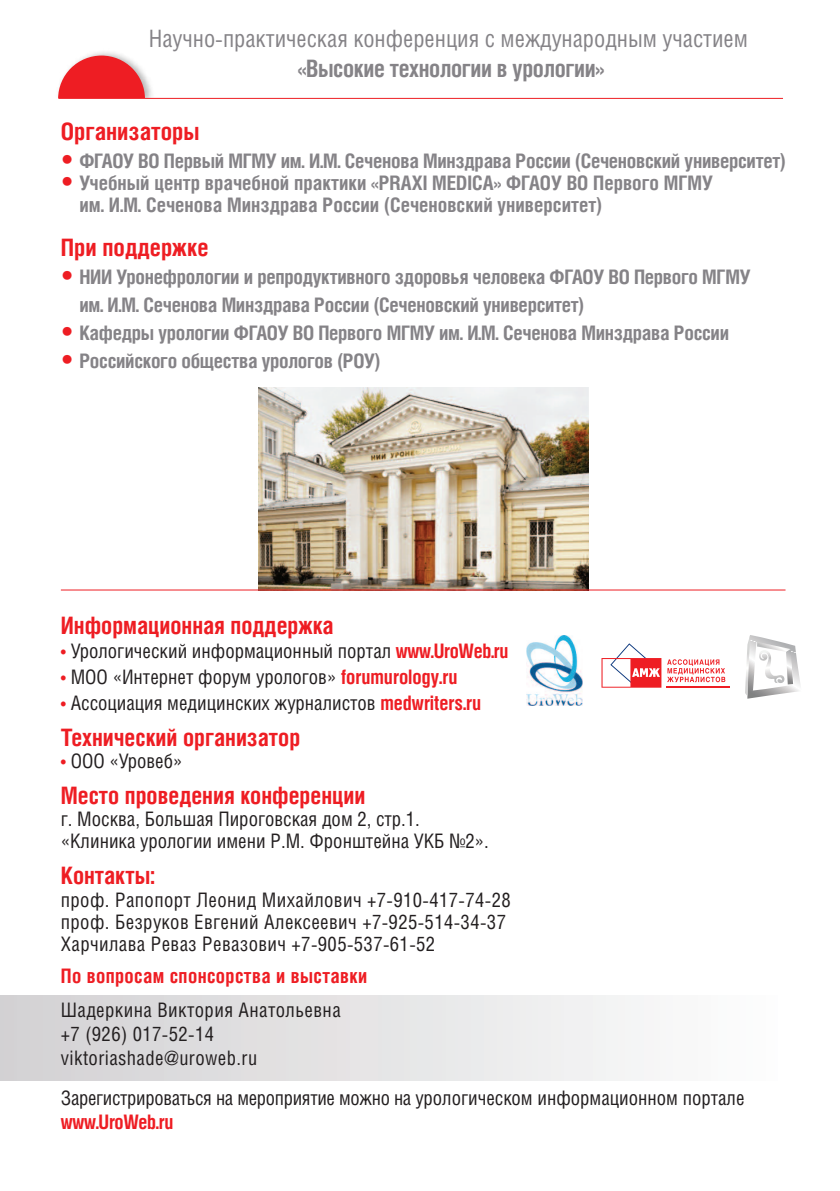
<style>
.page{position:relative;width:840px;height:1191px;background:#fff}
.page>*{position:absolute;margin:0;border:0;box-sizing:border-box;transform-origin:0 0}
.t1{font:700 24px "Helios Cond";color:#ee1d23}
.t2{font:24px "Helios Cond";color:#858387}
.t3{font:700 24px "Helios Cond";letter-spacing:-.015em;color:#858387}
.t4{font:700 20px/22px "Helios Cond";letter-spacing:-.015em;color:#858387}
.t5{font:20px/22px "Helios Cond";color:#231f20}
.t6{font:20px/22px "Helios Cond";letter-spacing:.02em;color:#231f20}
.t7{font:20px "Helios Cond";color:#231f20;scale:.96 1}
.t8{font:700 20px "Helios Cond";letter-spacing:.02em;color:#ee1d23}
.t9{font:700 20px "Helios Cond";letter-spacing:-.015em;color:#ee1d23;scale:.96 1}
.s1{font-size:24px;color:#ee1d23}
.s2{color:#ee1d23}
.s3{font-weight:700;color:#ee1d23}
</style>
<div class="page">
<div style="left:0;top:995px;width:785px;height:85px;background:linear-gradient(to right,#d2d1d3,#fdfdfd)"></div>
<img style="left:258px;top:387px;width:330px;height:202px">
<svg style="left:745px;top:635px;width:55px;height:63px"></svg>
<div style="left:525px;top:634px;width:57px;height:74px;background:linear-gradient(to right,#fff,#fff)"></div>
<img style="left:526px;top:635px;width:56px;height:70px">
<hr style="left:666px;top:686px;width:63px;height:1px;background:#ee1d23">
<svg style="left:601px;top:643px;width:124px;height:44px"></svg>
<img style="left:87px;top:52px;width:73px;height:46px">
<svg style="left:58px;top:56px;width:87px;height:42px;background:#ee4a4f"></svg>
<hr style="left:58px;top:98px;width:724px;height:1px;background:#ee1d23">
<hr style="left:61px;top:589px;width:724px;height:1px;background:#ee1d23">
<p class="t2" style="left:149px;top:30px;width:600px">Научно-практическая конференция с международным участием</p>
<p class="t3" style="left:297px;top:60px;width:308px">«Высокие технологии в урологии»</p>
<p class="t1" style="left:61px;top:123px;width:140px">Организаторы</p>
<p class="t4" style="left:61px;top:152px;width:726px"><span class="s1">•</span> ФГАОУ ВО Первый МГМУ им. И.М. Сеченова Минздрава России (Сеченовский университет)</p>
<p class="t4" style="left:79px;top:174px;width:634px;text-indent:-18px"><span class="s1">•</span> Учебный центр врачебной практики «РRAXI MEDICA» ФГАОУ ВО Первого МГМУ им. И.М. Сеченова Минздрава России (Сеченовский университет)</p>
<p class="t1" style="left:61px;top:239px;width:149px">При поддержке</p>
<p class="t4" style="left:79px;top:265px;width:672px;line-height:28px;text-indent:-19px"><span class="s1">•</span> НИИ Уронефрологии и репродуктивного здоровья человека ФГАОУ ВО Первого МГМУ им. И.М. Сеченова Минздрава России (Сеченовский университет)</p>
<p class="t4" style="left:61px;top:324px;width:669px"><span class="s1">•</span> Кафедры урологии ФГАОУ ВО Первого МГМУ им. И.М. Сеченова Минздрава России</p>
<p class="t4" style="left:61px;top:352px;width:321px"><span class="s1">•</span> Российского общества урологов (РОУ)</p>
<p class="t1" style="left:61px;top:617px;width:274px">Информационная поддержка</p>
<p class="t5" style="left:61px;top:642px;width:449px"><span class="s2">•</span> Урологический информационный портал <span class="s3">www.UroWeb.ru</span></p>
<p class="t5" style="left:61px;top:668px;width:398px"><span class="s2">•</span> МОО «Интернет форум урологов» <span class="s3">forumurology.ru</span></p>
<p class="t5" style="left:61px;top:694px;width:421px"><span class="s2">•</span> Ассоциация медицинских журналистов <span class="s3">medwriters.ru</span></p>
<p class="t1" style="left:61px;top:729px;width:241px">Технический организатор</p>
<p class="t5" style="left:61px;top:752px;width:123px"><span class="s2">•</span> ООО «Уровеб»</p>
<p class="t1" style="left:61px;top:787px;width:306px">Место проведения конференции</p>
<p class="t5" style="left:61px;top:810px;width:429px">г. Москва, Большая Пироговская дом 2, стр.1. «Клиника урологии имени Р.М. Фронштейна УКБ №2».</p>
<p class="t1" style="left:61px;top:867px;width:95px">Контакты:</p>
<p class="t6" style="left:61px;top:890px;width:451px">проф. Рапопорт Леонид Михайлович +7-910-417-74-28 проф. Безруков Евгений Алексеевич +7-925-514-34-37<br>Харчилава Реваз Ревазович +7-905-537-61-52</p>
<p class="t8" style="left:61px;top:968px;width:308px">По вопросам спонсорства и выставки</p>
<p class="t6" style="left:61px;top:999px;width:281px;line-height:24px">Шадеркина Виктория Анатольевна +7 (926) 017-52-14 viktoriashade@uroweb.ru</p>
<p class="t7" style="left:61px;top:1090px;width:713px">Зарегистрироваться на мероприятие можно на урологическом информационном портале</p>
<p class="t9" style="left:61px;top:1114px;width:119px">www.UroWeb.ru</p>
</div>
